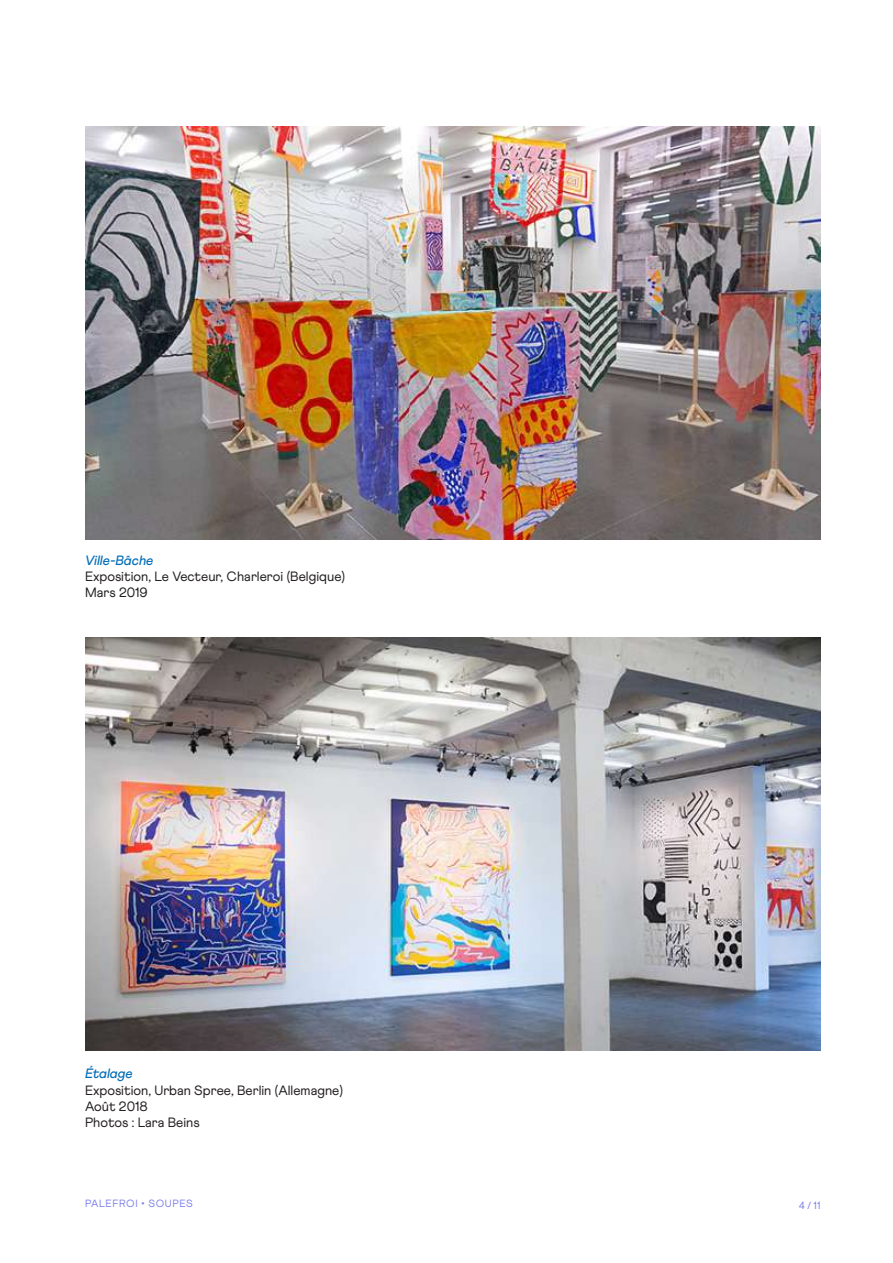
<style>
.page{position:relative;width:893px;height:1263px;background:#fff}
.page>*{position:absolute;margin:0;border:0;box-sizing:border-box;transform-origin:0 0}
.t1{font:13.5px/16.2px "Athletics";color:#231f20}
.t2{font:italic 500 13.5px "Athletics";color:#036db7}
.t3{font:10.5px "Athletics";letter-spacing:.06em;color:#7e81e9}
</style>
<div class="page">
<img style="left:85px;top:126px;width:736px;height:413px">
<img style="left:85px;top:638px;width:736px;height:413px">
<p class="t2" style="left:85px;top:552px;width:70px">Ville-Bâche</p>
<p class="t1" style="left:85px;top:568px;width:261px">Exposition, Le Vecteur, Charleroi (Belgique)<br>Mars 2019</p>
<p class="t2" style="left:85px;top:1066px;width:49px">Étalage</p>
<p class="t1" style="left:85px;top:1082px;width:259px">Exposition, Urban Spree, Berlin (Allemagne)<br>Août 2018<br>Photos : Lara Beins</p>
<p class="t3" style="left:85px;top:1198px;width:109px">PALEFROI • SOUPES</p>
<p class="t3" style="left:799px;top:1200px;width:24px">4/11</p>
</div>
